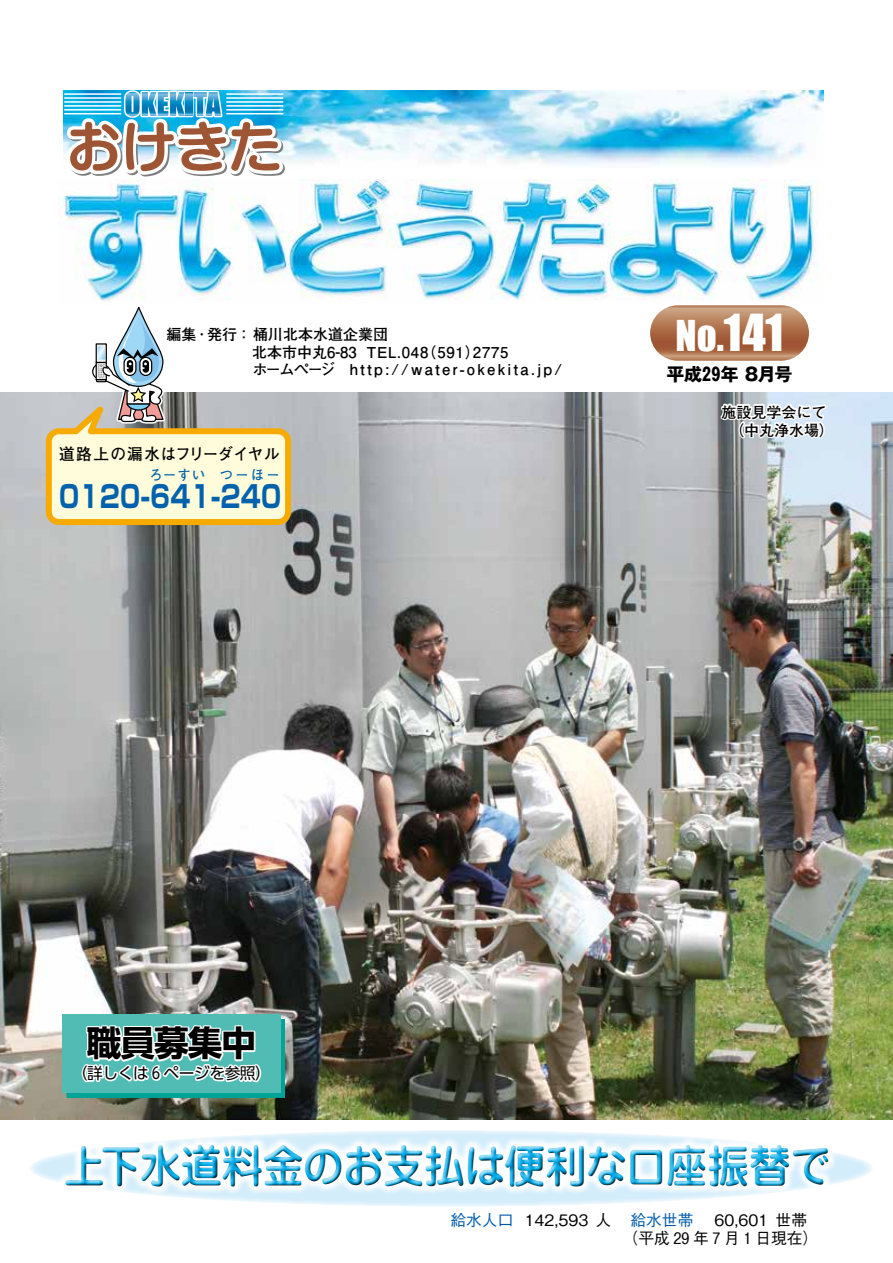
<style>
.page{position:relative;width:893px;height:1263px;background:#fff}
.page>*{position:absolute;margin:0;border:0;box-sizing:border-box;transform-origin:0 0}
.t1{font:700 55.05px "Shin M Go Pro De";color:#9e5533}
.t2{font:700 45px "Jun 501 Pro";letter-spacing:-.025em;color:#00aae8;scale:.92 1}
.t3{font:39.15px "Impact";color:#fff}
.t4{font:700 34.65px "UD Shin Go Pro";letter-spacing:-.03em;color:#000}
.t5{font:700 30.3px "Shin Go Pro";letter-spacing:.01em;color:#0062ac;scale:.82 1}
.t6{font:700 18px "Gothic MB101 Pro";letter-spacing:-.01em;color:#000}
.t7{font:700 16.05px "Futo Go B101 Pro";letter-spacing:.05em;color:#000}
.t8{font:500 15.75px/18px "Gothic BBB Pro";color:#000}
.t9{font:500 15.75px "Gothic BBB Pro";color:#005bac}
.t10{font:15.75px "UD Shin Go Pro";letter-spacing:-.03em;color:#000}
.t11{font:700 15px "Futo Go B101 Pro";letter-spacing:.15em;color:#000}
.t12{font:700 15px/18px "Futo Go B101 Pro";color:#000;text-align:center}
.t13{font:700 15px "Futo Go B101 Pro";letter-spacing:.05em;color:#000}
.t14{font:700 13.65px "Futo Go B101 Pro";letter-spacing:.135em;color:#0062ac}
.s1{font-size:46.95px}
.s2{color:#000}
</style>
<div class="page">
<img style="left:0;top:392px;width:893px;height:727px">
<svg style="left:29px;top:1130px;width:844px;height:76px;background:#ddf1fb"></svg>
<svg style="left:56px;top:1135px;width:782px;height:62px;fill:#daf0fb"></svg>
<div style="left:61px;top:1141px;width:770px;height:48px;background:#fff;opacity:.75"></div>
<div style="left:62px;top:1143px;width:770px;height:49px;background:#000;opacity:.75"></div>
<img style="left:289px;top:90px;width:535px;height:75px">
<svg style="left:63px;top:90px;width:226px;height:87px"></svg>
<img style="left:58px;top:179px;width:760px;height:122px">
<svg style="left:650px;top:305px;width:159px;height:56px;background:#b27754"></svg>
<hr style="left:64px;top:93px;width:57px;height:2px;background:#fff">
<hr style="left:64px;top:97px;width:57px;height:2px;background:#fff">
<hr style="left:64px;top:101px;width:57px;height:2px;background:#fff">
<hr style="left:64px;top:105px;width:57px;height:2px;background:#fff">
<hr style="left:64px;top:109px;width:57px;height:2px;background:#fff">
<hr style="left:64px;top:113px;width:57px;height:1px;background:#fff">
<hr style="left:226px;top:93px;width:57px;height:2px;background:#fff">
<hr style="left:226px;top:97px;width:57px;height:2px;background:#fff">
<hr style="left:226px;top:101px;width:57px;height:2px;background:#fff">
<hr style="left:226px;top:105px;width:57px;height:2px;background:#fff">
<hr style="left:226px;top:109px;width:57px;height:2px;background:#fff">
<hr style="left:226px;top:113px;width:57px;height:1px;background:#fff">
<svg style="left:717px;top:392px;width:115px;height:74px"></svg>
<svg style="left:45px;top:307px;width:249px;height:219px"></svg>
<div style="left:67px;top:1018px;width:218px;height:79px;background:#00a496"></div>
<div style="left:62px;top:1014px;width:219px;height:79px;background:#51bcb4"></div>
<svg style="left:81px;top:1025px;width:181px;height:58px"></svg>
<h1 class="t1" style="left:66px;top:102px;width:218px">おけきた</h1>
<p class="t12" style="left:167px;top:323px;width:223px">編集･発行 ：桶川北本水道企業団</p>
<p class="t11" style="left:253px;top:357px;width:311px">ホームページ　http://water-okekita.jp/</p>
<p class="t13" style="left:252px;top:340px;width:258px">北本市中丸6-83 TEL.048（591）2775</p>
<p class="t7" style="left:59px;top:441px;width:222px">道路上の漏水はフリーダイヤル</p>
<h3 class="t5" style="left:59px;top:472px;width:273px">0120-641-240</h3>
<p class="t14" style="left:149px;top:463px;width:132px">ろーすい つーほー</p>
<h3 class="t3" style="left:676px;top:305px;width:109px">No.<span class="s1">141</span></h3>
<p class="t6" style="left:667px;top:360px;width:127px">平成29年 8月号</p>
<p class="t12" style="left:722px;top:401px;width:114px">施設見学会にて（中丸浄水場）</p>
<h3 class="t4" style="left:87px;top:1015px;width:171px">職員募集中</h3>
<p class="t10" style="left:72px;top:1060px;width:201px">（詳しくは₆ページを参照）</p>
<h2 class="t2" style="left:63px;top:1130px;width:836px">上下水道料金のお支払は便利な口座振替で</h2>
<p class="t9" style="left:450px;top:1207px;width:244px">給水人口 <span class="s2">142,593 人</span> 給水世帯</p>
<p class="t8" style="left:623px;top:1209px;width:197px;text-indent:92px">60,601 世帯（平成 29 年 7 月 1 日現在）</p>
</div>
